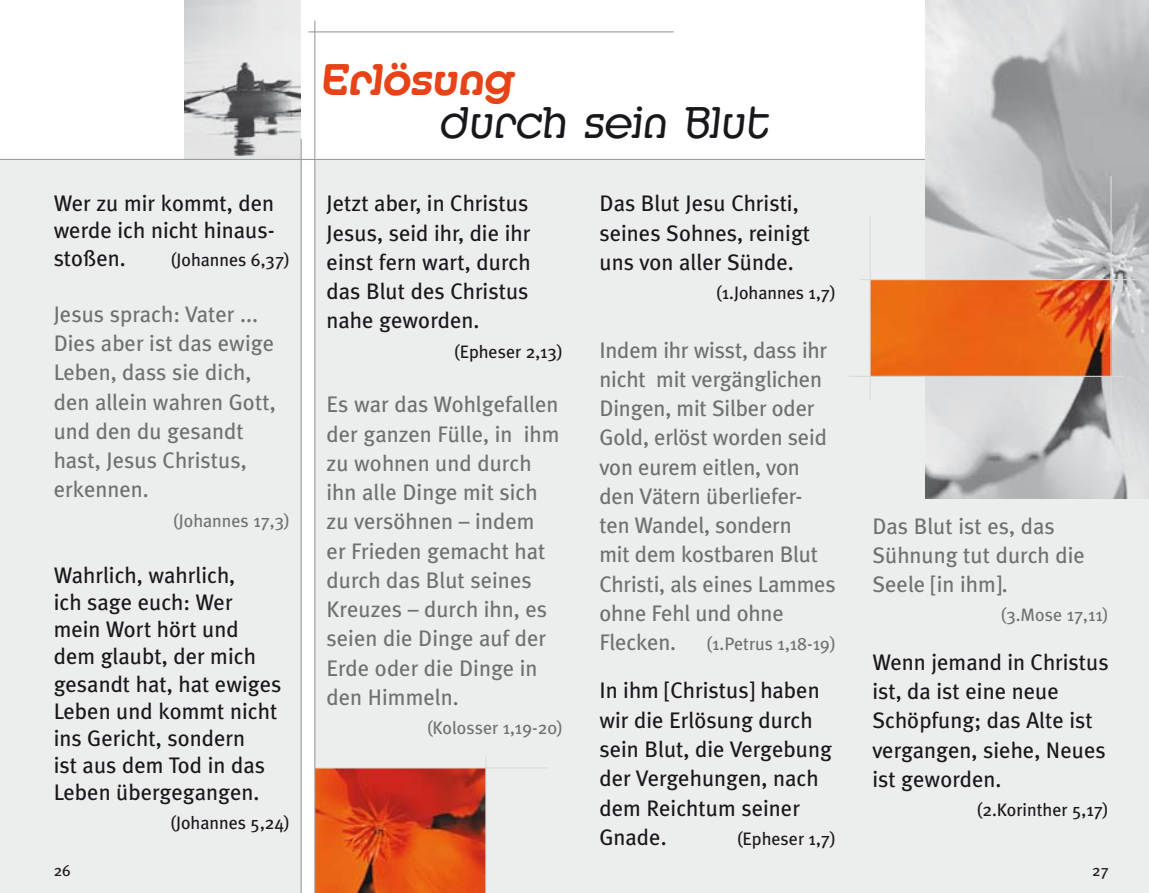
<style>
.page{position:relative;width:1149px;height:893px;background:#fff}
.page>*{position:absolute;margin:0;border:0;box-sizing:border-box;transform-origin:0 0}
.t1{font:45px "Medfly";color:#1a171c}
.t2{font:800 45px "Medfly";color:#e64418}
.t3{font:22.5px/29.2px "Meta Plus";color:#6f7072}
.t4{font:22.5px/29.2px "Meta Plus";color:#1a171c}
.t5{font:18px "Meta Plus";color:#1a171c}
.t6{font:18px "Meta Plus";color:#6f7072}
.t7{font:15.75px "Meta Plus";color:#1a171c}
</style>
<div class="page">
<img style="left:185px;top:0;width:115px;height:159px">
<div style="left:0;top:159px;width:301px;height:734px;background:#eceded"></div>
<div style="left:315px;top:159px;width:833px;height:734px;background:#eceded"></div>
<hr style="left:300px;top:139px;width:1px;height:754px;background:#9c9d9f">
<hr style="left:308px;top:31px;width:365px;height:1px;background:#9c9d9f">
<hr style="left:0;top:159px;width:1148px;height:1px;background:#9c9d9f">
<img style="left:925px;top:0;width:223px;height:498px">
<img style="left:870px;top:280px;width:240px;height:96px">
<hr style="left:848px;top:376px;width:275px;height:1px;background:#d9dadb">
<hr style="left:869px;top:216px;width:1px;height:184px;background:#d9dadb">
<hr style="left:1110px;top:176px;width:1px;height:226px;background:#d9dadb">
<hr style="left:859px;top:279px;width:278px;height:1px;background:#d9dadb">
<img style="left:315px;top:768px;width:170px;height:125px">
<hr style="left:485px;top:756px;width:1px;height:137px;background:#d9dadb">
<hr style="left:315px;top:767px;width:232px;height:1px;background:#d9dadb">
<hr style="left:314px;top:21px;width:1px;height:872px;background:#9c9d9f">
<p class="t4" style="left:54px;top:191px;width:222px;line-height:27.2px;text-align:justify">Wer zu mir kommt, den werde ich nicht hinaus&shy;stoßen.</p>
<p class="t5" style="left:170px;top:251px;width:121px">(Johannes 6,37)</p>
<p class="t3" style="left:54px;top:301px;width:223px">Jesus sprach: Vater ...<br>Dies aber ist das ewige<br>Leben, dass sie dich, den allein wahren Gott, und den du gesandt hast, Jesus Christus, erkennen.</p>
<p class="t6" style="left:173px;top:512px;width:119px">(Johannes 17,3)</p>
<p class="t4" style="left:54px;top:563px;width:229px;line-height:27px">Wahrlich, wahrlich,<br>ich sage euch: Wer mein Wort hört und dem glaubt, der mich gesandt hat, hat ewiges<br>Leben und kommt nicht ins Gericht, sondern<br>ist aus dem Tod in das<br>Leben übergegangen.</p>
<p class="t5" style="left:170px;top:814px;width:121px">(Johannes 5,24)</p>
<h1 class="t2" style="left:320px;top:54px;width:194px">Erlösung</h1>
<h1 class="t1" style="left:439px;top:97px;width:330px">durch sein Blut</h1>
<p class="t4" style="left:326px;top:190px;width:205px;text-align:justify">Jetzt aber, in Christus Jesus, seid ihr, die ihr einst fern wart, durch das Blut des Christus nahe geworden.</p>
<p class="t5" style="left:453px;top:343px;width:111px">(Epheser 2,13)</p>
<p class="t3" style="left:326px;top:391px;width:234px">Es war das Wohlgefallen der ganzen Fülle, in ihm zu wohnen und durch ihn alle Dinge mit sich zu versöhnen – indem<br>er Frieden gemacht hat durch das Blut seines<br>Kreuzes – durch ihn, es seien die Dinge auf der<br>Erde oder die Dinge in den Himmeln.</p>
<p class="t6" style="left:426px;top:719px;width:138px">(Kolosser 1,19-20)</p>
<p class="t4" style="left:599px;top:190px;width:212px">Das Blut Jesu Christi, seines Sohnes, reinigt uns von aller Sünde.</p>
<p class="t5" style="left:715px;top:284px;width:121px">(1.Johannes 1,7)</p>
<p class="t3" style="left:599px;top:336px;width:238px">Indem ihr wisst, dass ihr nicht mit vergänglichen<br>Dingen, mit Silber oder<br>Gold, erlöst worden seid von eurem eitlen, von den Vätern überliefer&shy;ten Wandel, sondern<br>mit dem kostbaren Blut<br>Christi, als eines Lammes oh ne Fehl und ohne<br>Flecken.</p>
<p class="t6" style="left:706px;top:635px;width:131px">(1.Petrus 1,18-19)</p>
<p class="t4" style="left:599px;top:677px;width:234px">In ihm [Christus] haben wir die Erlösung durch sein Blut, die Vergebung der Vergehungen, nach dem Reichtum seiner<br>Gnade.</p>
<p class="t5" style="left:736px;top:830px;width:101px">(Epheser 1,7)</p>
<p class="t3" style="left:872px;top:512px;width:214px">Das Blut ist es, das<br>Sühnung tut durch die<br>Seele [in ihm].</p>
<p class="t6" style="left:1000px;top:606px;width:110px">(3.Mose 17,11)</p>
<p class="t4" style="left:872px;top:648px;width:238px">Wenn jemand in Christus ist, da ist eine neue<br>Schöpfung; das Alte ist vergangen, siehe, Neues ist geworden.</p>
<p class="t5" style="left:976px;top:801px;width:134px">(2.Korinther 5,17)</p>
<p class="t7" style="left:54px;top:863px;width:18px">26</p>
<p class="t7" style="left:1091px;top:863px;width:18px">27</p>
</div>
